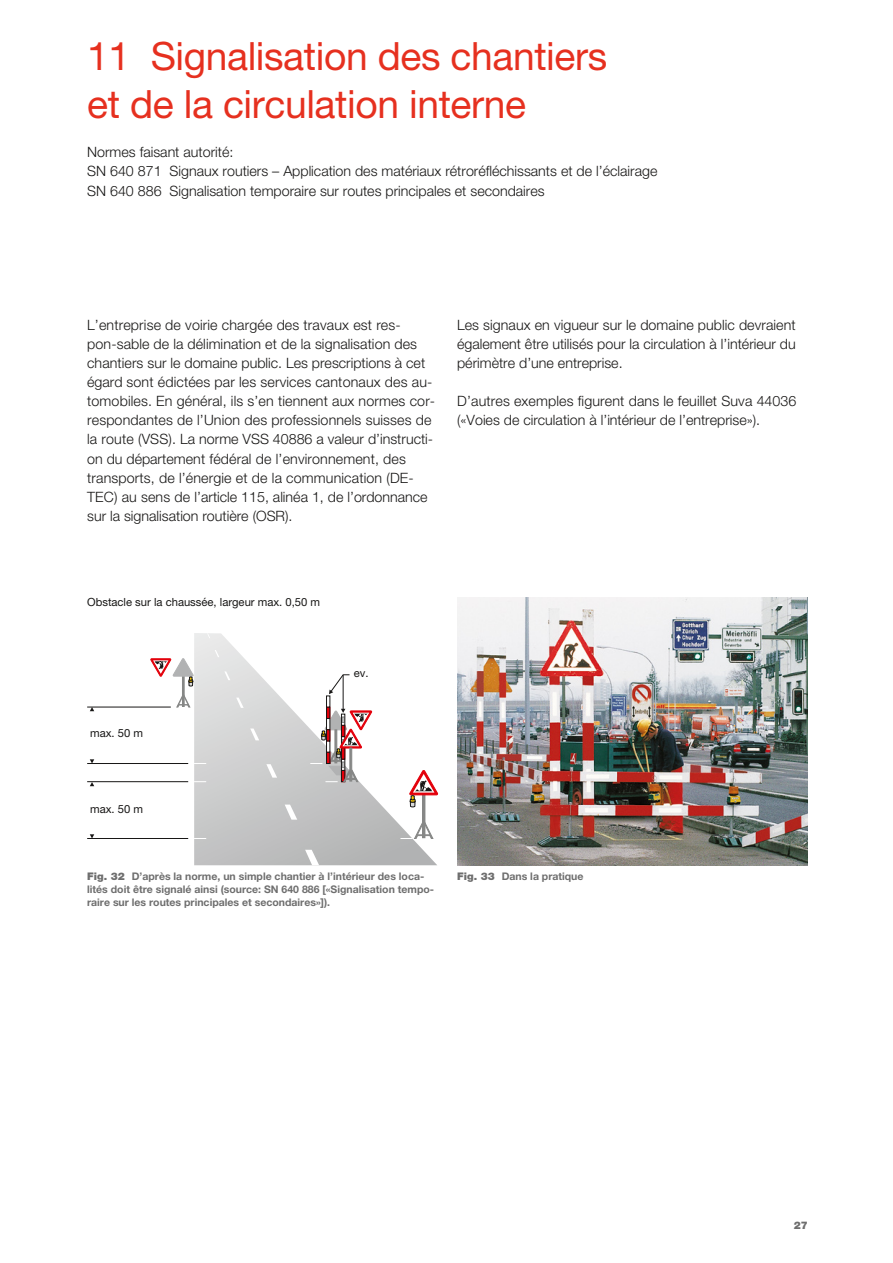
<style>
.page{position:relative;width:893px;height:1263px;background:#fff}
.page>*{position:absolute;margin:0;border:0;box-sizing:border-box;transform-origin:0 0}
.t1{font:39px/47.8px "Helvetica Neue LT Std";letter-spacing:-.01em;color:#e6301f}
.t2{font:300 14.25px/19.2px "Helvetica Neue LT Std";color:#181716}
.t3{font:11.25px "Helvetica Neue LT Std";color:#181716}
.t4{font:700 10.5px/12.8px "Helvetica Neue LT Std";color:#6e6e6e}
.t5{font:900 10.5px "Helvetica Neue LT Std";color:#6e6e6e}
.s1{font-weight:900}
</style>
<div class="page">
<svg style="left:194px;top:633px;width:243px;height:232px"></svg>
<svg style="left:214px;top:650px;width:6px;height:7px"></svg>
<svg style="left:207px;top:633px;width:4px;height:5px"></svg>
<svg style="left:224px;top:671px;width:7px;height:9px"></svg>
<svg style="left:236px;top:697px;width:8px;height:11px"></svg>
<svg style="left:250px;top:728px;width:10px;height:12px"></svg>
<svg style="left:266px;top:764px;width:11px;height:14px"></svg>
<svg style="left:305px;top:849px;width:15px;height:16px"></svg>
<svg style="left:284px;top:804px;width:14px;height:16px"></svg>
<div style="left:326px;top:696px;width:4px;height:68px;border:1px solid #181716"></div>
<svg style="left:90px;top:834px;width:4px;height:4px"></svg>
<svg style="left:90px;top:759px;width:4px;height:4px"></svg>
<svg style="left:90px;top:782px;width:4px;height:4px"></svg>
<hr style="left:87px;top:763px;width:101px;height:1px;background:#181716">
<hr style="left:87px;top:781px;width:101px;height:1px;background:#181716">
<hr style="left:87px;top:838px;width:101px;height:1px;background:#181716">
<hr style="left:87px;top:707px;width:84px;height:1px;background:#181716">
<svg style="left:177px;top:695px;width:13px;height:12px"></svg>
<div style="left:182px;top:674px;width:2px;height:33px;border:1px solid #868786"></div>
<svg style="left:151px;top:658px;width:42px;height:28px"></svg>
<div style="left:422px;top:793px;width:3px;height:45px;border:1px solid #868786"></div>
<svg style="left:410px;top:770px;width:28px;height:37px"></svg>
<svg style="left:194px;top:838px;width:12px;height:1px"></svg>
<svg style="left:400px;top:821px;width:33px;height:18px"></svg>
<svg style="left:194px;top:781px;width:12px;height:1px"></svg>
<svg style="left:194px;top:763px;width:12px;height:1px"></svg>
<hr style="left:343px;top:675px;width:1px;height:34px;background:#181716">
<svg style="left:310px;top:707px;width:62px;height:75px"></svg>
<svg style="left:329px;top:674px;width:21px;height:20px"></svg>
<img style="left:457px;top:598px;width:351px;height:267px">
<h1 class="t1" style="left:87px;top:32px;width:521px">11 Signalisation des chantiers et de la circulation interne</h1>
<p class="t2" style="left:87px;top:142px;width:572px">Normes faisant autorité:<br>SN 640 871 Signaux routiers – Application des matériaux rétroréfléchissants et de l’éclairage<br>SN 640 886 Signalisation temporaire sur routes principales et secondaires</p>
<p class="t2" style="left:87px;top:315px;width:350px">L’entreprise de voirie chargée des travaux est res&shy;pon-sable de la délimination et de la signalisation des chantiers sur le domaine public. Les prescriptions à cet égard sont édictées par les services cantonaux des au&shy;tomobiles. En général, ils s’en tiennent aux normes cor&shy;respondantes de l’Union des professionnels suisses de la route (VSS). La norme VSS 40886 a valeur d’instructi&shy;on du département fédéral de l’environnement, des transports, de l’énergie et de la communication (DE-TEC) au sens de l’article 115, alinéa 1, de l’ordonnance sur la signalisation routière (OSR).</p>
<p class="t2" style="left:457px;top:315px;width:340px;text-align:justify">Les signaux en vigueur sur le domaine public devraient également être utilisés pour la circulation à l’intérieur du périmètre d’une entreprise.</p>
<p class="t2" style="left:457px;top:391px;width:341px">D’autres exemples figurent dans le feuillet Suva 44036 («Voies de circulation à l’intérieur de l’entreprise»).</p>
<p class="t3" style="left:87px;top:595px;width:234px">Obstacle sur la chaussée, largeur max. 0,50 m</p>
<p class="t3" style="left:90px;top:727px;width:54px">max. 50 m</p>
<p class="t3" style="left:90px;top:802px;width:54px">max. 50 m</p>
<p class="t3" style="left:354px;top:667px;width:16px">ev.</p>
<p class="t4" style="left:87px;top:870px;width:348px"><span class="s1">Fig. 32</span> D’après la norme, un simple chantier à l’intérieur des loca&shy;lités doit être signalé ainsi (source: SN 640 886 [«Signalisation tempo&shy;raire sur les routes principales et secondaires»]).</p>
<p class="t4" style="left:457px;top:869px;width:128px"><span class="s1">Fig. 33</span> Dans la pratique</p>
<p class="t5" style="left:794px;top:1219px;width:16px">27</p>
</div>
